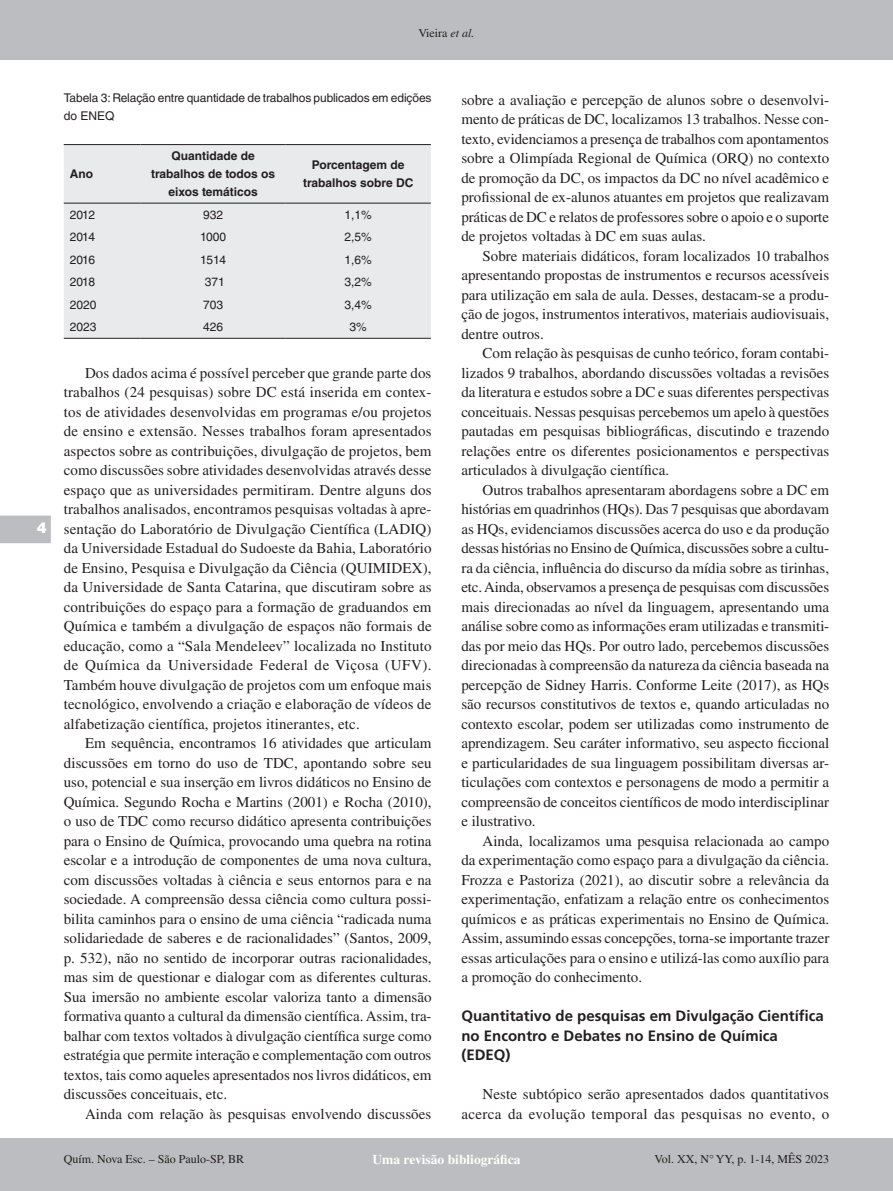
<style>
.page{position:relative;width:893px;height:1191px;background:#fff}
.page>*{position:absolute;margin:0;border:0;box-sizing:border-box;transform-origin:0 0}
.t1{font:15px/19.5px "Times LT Std";color:#231f20;text-align:justify}
.Sub-sessão{font:700 15px/19.5px "Frutiger LT Std";color:#231f20}
.t2{font:900 15px "Swiss 721 BT";color:#fff}
.t3{font:700 13.5px "Times LT Std";color:#fff}
.Tabela-corpo{font:12px/18px "Helvetica LT Std";letter-spacing:-.01em;color:#231f20}
.Tabela-corpo-2{font:700 12px/18px "Helvetica LT Std";color:#231f20;text-align:center}
.t4{font:12px "Times LT Std";color:#231f20}
.s1{font-style:italic}
</style>
<div class="page">
<div style="left:0;top:0;width:893px;height:60px;background:#bcbdc0"></div>
<div style="left:0;top:1138px;width:893px;height:53px;background:#bcbdc0"></div>
<svg style="left:0;top:515px;width:51px;height:28px"></svg>
<div style="left:64px;top:145px;width:367px;height:193px;background:#e9eaeb"></div>
<hr style="left:64px;top:144px;width:77px;height:1px;background:#231f20">
<hr style="left:141px;top:144px;width:145px;height:1px;background:#231f20">
<hr style="left:286px;top:144px;width:145px;height:1px;background:#231f20">
<hr style="left:64px;top:338px;width:77px;height:1px;background:#231f20">
<hr style="left:141px;top:338px;width:145px;height:1px;background:#231f20">
<hr style="left:286px;top:338px;width:145px;height:1px;background:#231f20">
<hr style="left:64px;top:203px;width:77px;height:1px;background:#231f20">
<hr style="left:141px;top:203px;width:145px;height:1px;background:#231f20">
<hr style="left:286px;top:203px;width:145px;height:1px;background:#231f20">
<p class="t4" style="left:418px;top:27px;width:58px">Vieira <span class="s1">et al.</span></p>
<p class="t2" style="left:37px;top:518px;width:11px">4</p>
<p class="Tabela-corpo" style="left:64px;top:89px;width:369px">Tabela 3: Relação entre quantidade de trabalhos publicados em edições do ENEQ</p>
<p class="Tabela-corpo-2" style="left:70px;top:165px;width:25px">Ano</p>
<p class="Tabela-corpo-2" style="left:151px;top:147px;width:126px">Quantidade de trabalhos de todos os eixos temáticos</p>
<p class="Tabela-corpo-2" style="left:303px;top:156px;width:112px">Porcentagem de trabalhos sobre DC</p>
<p class="Tabela-corpo" style="left:70px;top:205px;width:27px">2012</p>
<p class="Tabela-corpo" style="left:203px;top:205px;width:22px">932</p>
<p class="Tabela-corpo" style="left:345px;top:205px;width:29px">1,1%</p>
<p class="Tabela-corpo" style="left:70px;top:228px;width:27px">2014</p>
<p class="Tabela-corpo" style="left:200px;top:228px;width:28px">1000</p>
<p class="Tabela-corpo" style="left:345px;top:228px;width:29px">2,5%</p>
<p class="Tabela-corpo" style="left:70px;top:250px;width:27px">2016</p>
<p class="Tabela-corpo" style="left:200px;top:250px;width:27px">1514</p>
<p class="Tabela-corpo" style="left:345px;top:250px;width:29px">1,6%</p>
<p class="Tabela-corpo" style="left:70px;top:273px;width:27px">2018</p>
<p class="Tabela-corpo" style="left:205px;top:273px;width:22px">371</p>
<p class="Tabela-corpo" style="left:345px;top:273px;width:29px">3,2%</p>
<p class="Tabela-corpo" style="left:70px;top:295px;width:28px">2020</p>
<p class="Tabela-corpo" style="left:203px;top:295px;width:22px">703</p>
<p class="Tabela-corpo" style="left:345px;top:295px;width:29px">3,4%</p>
<p class="Tabela-corpo" style="left:70px;top:318px;width:28px">2023</p>
<p class="Tabela-corpo" style="left:203px;top:318px;width:22px">426</p>
<p class="Tabela-corpo" style="left:350px;top:318px;width:19px">3%</p>
<p class="t1" style="left:64px;top:363px;width:369px;text-indent:21px">Dos dados acima é possível perceber que grande parte dos trabalhos (24 pesquisas) sobre DC está inserida em contex&shy;tos de atividades desenvolvidas em programas e/ou projetos de ensino e extensão. Nesses trabalhos foram apresentados aspectos sobre as contribuições, divulgação de projetos, bem como discussões sobre atividades desenvolvidas através desse espaço que as universidades permitiram. Dentre alguns dos trabalhos analisados, encontramos pesquisas voltadas à apre&shy;sentação do Laboratório de Divulgação Científica (LADIQ) da Universidade Estadual do Sudoeste da Bahia, Laboratório de Ensino, Pesquisa e Divulgação da Ciência (QUIMIDEX), da Universidade de Santa Catarina, que discutiram sobre as contribuições do espaço para a formação de graduandos em Química e também a divulgação de espaços não formais de educação, como a “Sala Mendeleev” localizada no Instituto de Química da Universidade Federal de Viçosa (UFV).<br>Também houve divulgação de projetos com um enfoque mais tecnológico, envolvendo a criação e elaboração de vídeos de alfabetização científica, projetos itinerantes, etc.</p>
<p class="t1" style="left:64px;top:733px;width:369px;text-indent:21px">Em sequência, encontramos 16 atividades que articulam discussões em torno do uso de TDC, apontando sobre seu uso, potencial e sua inserção em livros didáticos no Ensino de Química. Segundo Rocha e Martins (2001) e Rocha (2010), o uso de TDC como recurso didático apresenta contribuições para o Ensino de Química, provocando uma quebra na rotina escolar e a introdução de componentes de uma nova cultura, com discussões voltadas à ciência e seus entornos para e na sociedade. A compreensão dessa ciência como cultura possi&shy;bilita caminhos para o ensino de uma ciência “radicada numa solidariedade de saberes e de racionalidades” (Santos, 2009, p. 532), não no sentido de incorporar outras racionalidades, mas sim de questionar e dialogar com as diferentes culturas.<br>Sua imersão no ambiente escolar valoriza tanto a dimensão formativa quanto a cultural da dimensão científica. Assim, tra&shy;balhar com textos voltados à divulgação científica surge como estratégia que permite interação e complementação com outros textos, tais como aqueles apresentados nos livros didáticos, em discussões conceituais, etc.</p>
<p class="t1" style="left:85px;top:1104px;width:348px">Ainda com relação às pesquisas envolvendo discussões</p>
<p class="t1" style="left:461px;top:90px;width:369px">sobre a avaliação e percepção de alunos sobre o desenvolvi&shy;mento de práticas de DC, localizamos 13 trabalhos. Nesse con&shy;texto, evidenciamos a presença de trabalhos com apontamentos sobre a Olimpíada Regional de Química (ORQ) no contexto de promoção da DC, os impactos da DC no nível acadêmico e profissional de ex-alunos atuantes em projetos que realizavam práticas de DC e relatos de professores sobre o apoio e o suporte de projetos voltadas à DC em suas aulas.</p>
<p class="t1" style="left:461px;top:246px;width:369px;text-indent:21px">Sobre materiais didáticos, foram localizados 10 trabalhos apresentando propostas de instrumentos e recursos acessíveis para utilização em sala de aula. Desses, destacam-se a produ&shy;ção de jogos, instrumentos interativos, materiais audiovisuais, dentre outros.</p>
<p class="t1" style="left:461px;top:343px;width:369px;text-indent:21px">Com relação às pesquisas de cunho teórico, foram contabi&shy;lizados 9 trabalhos, abordando discussões voltadas a revisões da literatura e estudos sobre a DC e suas diferentes perspectivas conceituais. Nessas pesquisas percebemos um apelo à questões pautadas em pesquisas bibliográficas, discutindo e trazendo relações entre os diferentes posicionamentos e perspectivas articulados à divulgação científica.</p>
<p class="t1" style="left:461px;top:480px;width:369px;text-indent:21px">Outros trabalhos apresentaram abordagens sobre a DC em histórias em quadrinhos (HQs). Das 7 pesquisas que abordavam as HQs, evidenciamos discussões acerca do uso e da produção dessas histórias no Ensino de Química, discussões sobre a cultu&shy;ra da ciência, influência do discurso da mídia sobre as tirinhas, etc. Ainda, observamos a presença de pesquisas com discussões mais direcionadas ao nível da linguagem, apresentando uma análise sobre como as informações eram utilizadas e transmiti&shy;das por meio das HQs. Por outro lado, percebemos discussões direcionadas à compreensão da natureza da ciência baseada na percepção de Sidney Harris. Conforme Leite (2017), as HQs são recursos constitutivos de textos e, quando articuladas no contexto escolar, podem ser utilizadas como instrumento de aprendizagem. Seu caráter informativo, seu aspecto ficcional e particularidades de sua linguagem possibilitam diversas ar&shy;ticulações com contextos e personagens de modo a permitir a compreensão de conceitos científicos de modo interdisciplinar e ilustrativo.</p>
<p class="t1" style="left:461px;top:831px;width:369px;text-indent:21px">Ainda, localizamos uma pesquisa relacionada ao campo da experimentação como espaço para a divulgação da ciência.<br>Frozza e Pastoriza (2021), ao discutir sobre a relevância da experimentação, enfatizam a relação entre os conhecimentos químicos e as práticas experimentais no Ensino de Química.<br>Assim, assumindo essas concepções, torna-se importante trazer essas articulações para o ensino e utilizá-las como auxílio para a promoção do conhecimento.</p>
<p class="Sub-sessão" style="left:461px;top:1006px;width:364px">Quantitativo de pesquisas em Divulgação Científica no Encontro e Debates no Ensino de Química (EDEQ)</p>
<p class="t1" style="left:461px;top:1084px;width:370px;text-align:right">Neste subtópico serão apresentados dados quantitativos acerca da evolução temporal das pesquisas no evento, o</p>
<p class="t4" style="left:64px;top:1152px;width:182px">Quím. Nova Esc. – São Paulo-SP, BR</p>
<p class="t3" style="left:372px;top:1151px;width:150px">Uma revisão bibliográfica</p>
<p class="t4" style="left:655px;top:1152px;width:176px">Vol. XX, N° YY, p. 1-14, MÊS 2023</p>
</div>
